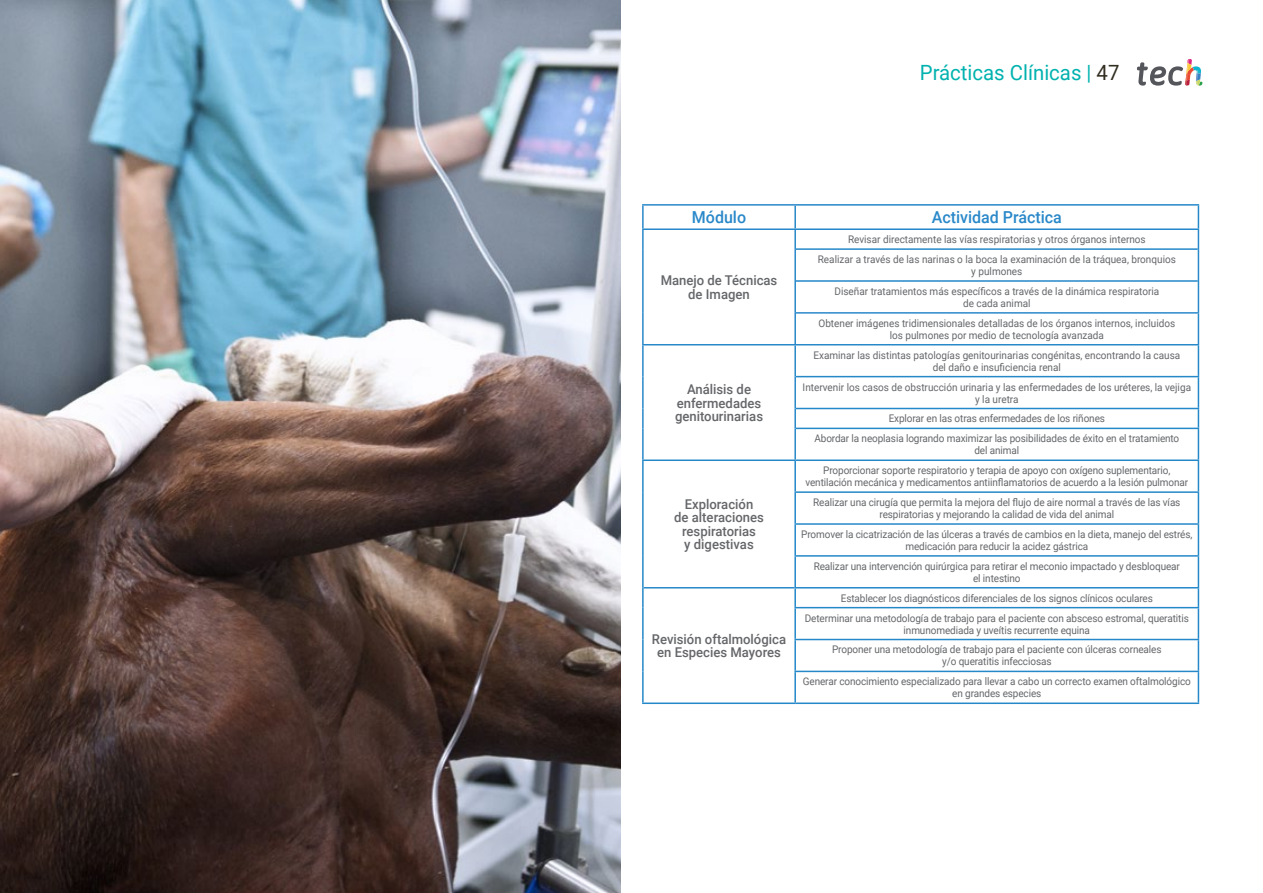
<style>
.page{position:relative;width:1263px;height:893px;background:#fff}
.page>*{position:absolute;margin:0;border:0;box-sizing:border-box;transform-origin:0 0}
.t1{font:21px "Roboto";color:#00b2af}
.t2{font:500 16.5px "Roboto";color:#2988c9}
.t3{font:500 13.5px/13.5px "Roboto";color:#656669;text-align:center}
.t4{font:500 13.5px/13.5px "Roboto";color:#646669;text-align:center}
.t5{font:10.5px/20px "Roboto";letter-spacing:-.01em;color:#646669;text-align:center;scale:.95 1}
.s1{color:#312e20}
</style>
<div class="page">
<img style="left:0;top:0;width:621px;height:893px">
<svg style="left:1137px;top:59px;width:65px;height:27px"></svg>
<hr style="left:642px;top:702px;width:153px;height:2px;background:#2488c9">
<hr style="left:642px;top:228px;width:154px;height:2px;background:#2988c9">
<hr style="left:644px;top:587px;width:150px;height:1px;background:#2988c9">
<hr style="left:642px;top:204px;width:154px;height:2px;background:#2988c9">
<hr style="left:642px;top:206px;width:2px;height:22px;background:#2988c9">
<hr style="left:794px;top:206px;width:2px;height:22px;background:#2988c9">
<svg style="left:642px;top:230px;width:2px;height:19px"></svg>
<svg style="left:794px;top:230px;width:2px;height:19px"></svg>
<hr style="left:642px;top:249px;width:2px;height:32px;background:#2988c9">
<hr style="left:794px;top:249px;width:2px;height:32px;background:#2988c9">
<hr style="left:642px;top:281px;width:2px;height:32px;background:#2988c9">
<hr style="left:794px;top:281px;width:2px;height:32px;background:#2988c9">
<hr style="left:642px;top:313px;width:2px;height:31px;background:#2988c9">
<hr style="left:794px;top:313px;width:2px;height:31px;background:#2988c9">
<hr style="left:642px;top:344px;width:154px;height:1px;background:#2988c9">
<hr style="left:1198px;top:249px;width:1px;height:32px;background:#2988c9">
<hr style="left:1198px;top:281px;width:1px;height:31px;background:#2988c9">
<hr style="left:796px;top:312px;width:403px;height:2px;background:#2988c9">
<hr style="left:1198px;top:314px;width:1px;height:30px;background:#2988c9">
<hr style="left:796px;top:344px;width:403px;height:1px;background:#2988c9">
<hr style="left:642px;top:345px;width:2px;height:32px;background:#2988c9">
<hr style="left:794px;top:345px;width:2px;height:32px;background:#2988c9">
<hr style="left:642px;top:377px;width:2px;height:31px;background:#2988c9">
<hr style="left:794px;top:377px;width:2px;height:31px;background:#2988c9">
<hr style="left:642px;top:408px;width:2px;height:20px;background:#2988c9">
<hr style="left:794px;top:408px;width:2px;height:20px;background:#2988c9">
<hr style="left:642px;top:428px;width:2px;height:31px;background:#2988c9">
<hr style="left:794px;top:428px;width:2px;height:31px;background:#2988c9">
<hr style="left:796px;top:204px;width:403px;height:2px;background:#2488c9">
<svg style="left:1198px;top:206px;width:1px;height:43px"></svg>
<hr style="left:1198px;top:345px;width:1px;height:31px;background:#2488c9">
<hr style="left:794px;top:491px;width:405px;height:2px;background:#2488c9">
<hr style="left:794px;top:523px;width:405px;height:2px;background:#2488c9">
<hr style="left:794px;top:555px;width:405px;height:2px;background:#2488c9">
<hr style="left:794px;top:607px;width:405px;height:1px;background:#2488c9">
<hr style="left:794px;top:639px;width:405px;height:1px;background:#2488c9">
<hr style="left:794px;top:671px;width:405px;height:1px;background:#2488c9">
<hr style="left:795px;top:702px;width:404px;height:2px;background:#2488c9">
<hr style="left:796px;top:228px;width:403px;height:2px;background:#2488c9">
<hr style="left:796px;top:248px;width:402px;height:2px;background:#2488c9">
<hr style="left:796px;top:280px;width:402px;height:2px;background:#2488c9">
<hr style="left:796px;top:376px;width:403px;height:1px;background:#2488c9">
<hr style="left:1198px;top:377px;width:1px;height:31px;background:#2488c9">
<hr style="left:796px;top:408px;width:403px;height:1px;background:#2488c9">
<svg style="left:1198px;top:409px;width:1px;height:19px"></svg>
<hr style="left:796px;top:428px;width:403px;height:1px;background:#2488c9">
<hr style="left:1198px;top:429px;width:1px;height:30px;background:#2488c9">
<hr style="left:795px;top:459px;width:404px;height:2px;background:#2488c9">
<hr style="left:1198px;top:461px;width:1px;height:30px;background:#2488c9">
<hr style="left:1198px;top:493px;width:1px;height:30px;background:#2488c9">
<hr style="left:1198px;top:525px;width:1px;height:30px;background:#2488c9">
<hr style="left:1198px;top:557px;width:1px;height:30px;background:#2488c9">
<hr style="left:794px;top:587px;width:405px;height:1px;background:#2488c9">
<svg style="left:1198px;top:588px;width:1px;height:19px"></svg>
<hr style="left:1198px;top:608px;width:1px;height:31px;background:#2488c9">
<hr style="left:1198px;top:640px;width:1px;height:31px;background:#2488c9">
<hr style="left:1198px;top:672px;width:1px;height:30px;background:#2488c9">
<hr style="left:642px;top:459px;width:153px;height:2px;background:#2488c9">
<hr style="left:642px;top:461px;width:2px;height:31px;background:#2488c9">
<hr style="left:794px;top:461px;width:2px;height:30px;background:#2488c9">
<hr style="left:642px;top:492px;width:2px;height:32px;background:#2488c9">
<hr style="left:794px;top:493px;width:2px;height:30px;background:#2488c9">
<hr style="left:642px;top:524px;width:2px;height:32px;background:#2488c9">
<hr style="left:794px;top:525px;width:2px;height:30px;background:#2488c9">
<hr style="left:642px;top:556px;width:2px;height:32px;background:#2488c9">
<hr style="left:794px;top:557px;width:2px;height:30px;background:#2488c9">
<hr style="left:642px;top:588px;width:2px;height:20px;background:#2488c9">
<svg style="left:794px;top:588px;width:2px;height:19px"></svg>
<hr style="left:642px;top:608px;width:2px;height:31px;background:#2488c9">
<hr style="left:794px;top:608px;width:2px;height:31px;background:#2488c9">
<hr style="left:642px;top:639px;width:2px;height:32px;background:#2488c9">
<hr style="left:794px;top:640px;width:2px;height:31px;background:#2488c9">
<hr style="left:642px;top:671px;width:2px;height:31px;background:#2488c9">
<hr style="left:794px;top:672px;width:2px;height:30px;background:#2488c9">
<h1 class="t1" style="left:920px;top:57px;width:201px">Prácticas Clínicas | <span class="s1">47</span></h1>
<h2 class="t2" style="left:692px;top:206px;width:56px">Módulo</h2>
<h2 class="t2" style="left:932px;top:206px;width:132px">Actividad Práctica</h2>
<p class="t4" style="left:661px;top:273px;width:118px">Manejo de Técnicas de Imagen</p>
<p class="t3" style="left:675px;top:382px;width:90px">Análisis de enfermedades genitourinarias</p>
<p class="t3" style="left:674px;top:497px;width:91px">Exploración<br>de alteraciones respiratorias<br>y digestivas</p>
<p class="t3" style="left:652px;top:632px;width:136px">Revisión oftalmológica en Especies Mayores</p>
<p class="t5" style="left:818px;top:229px;width:378px">Revisar directamente las vías respiratorias y otros órganos internos<br>Realizar a través de las narinas o la boca la examinación de la tráquea, bronquios</p>
<p class="t5" style="left:834px;top:261px;width:343px">y pulmones<br>Diseñar tratamientos más específicos a través de la dinámica respiratoria</p>
<p class="t5" style="left:818px;top:293px;width:377px">de cada animal<br>Obtener imágenes tridimensionales detalladas de los órganos internos, incluidos</p>
<p class="t5" style="left:890px;top:325px;width:227px">los pulmones por medio de tecnología avanzada</p>
<p class="t5" style="left:813px;top:348px;width:388px;line-height:12px">Examinar las distintas patologías genitourinarias congénitas, encontrando la causa del daño e insuficiencia renal</p>
<p class="t5" style="left:803px;top:380px;width:410px;line-height:12px">Intervenir los casos de obstrucción urinaria y las enfermedades de los uréteres, la vejiga y la uretra</p>
<p class="t5" style="left:814px;top:408px;width:386px">Explorar en las otras enfermedades de los riñones<br>Abordar la neoplasia logrando maximizar las posibilidades de éxito en el tratamiento</p>
<p class="t5" style="left:974px;top:440px;width:49px">del animal</p>
<p class="t5" style="left:805px;top:464px;width:404px;line-height:12px">Proporcionar soporte respiratorio y terapia de apoyo con oxígeno suplementario, ventilación mecánica y medicamentos antiinflamatorios de acuerdo a la lesión pulmonar</p>
<p class="t5" style="left:813px;top:496px;width:388px;line-height:12px">Realizar una cirugía que permita la mejora del flujo de aire normal a través de las vías respiratorias y mejorando la calidad de vida del animal</p>
<p class="t5" style="left:801px;top:528px;width:413px;line-height:12px">Promover la cicatrización de las úlceras a través de cambios en la dieta, manejo del estrés, medicación para reducir la acidez gástrica</p>
<p class="t5" style="left:814px;top:560px;width:387px;line-height:12px">Realizar una intervención quirúrgica para retirar el meconio impactado y desbloquear el intestino</p>
<p class="t5" style="left:805px;top:587px;width:406px">Establecer los diagnósticos diferenciales de los signos clínicos oculares<br>Determinar una metodología de trabajo para el paciente con absceso estromal, queratitis</p>
<p class="t5" style="left:832px;top:619px;width:348px">inmunomediada y uveítis recurrente equina<br>Proponer una metodología de trabajo para el paciente con úlceras corneales</p>
<p class="t5" style="left:803px;top:651px;width:410px">y/o queratitis infecciosas<br>Generar conocimiento especializado para llevar a cabo un correcto examen oftalmológico</p>
<p class="t5" style="left:952px;top:683px;width:95px">en grandes especies</p>
</div>
